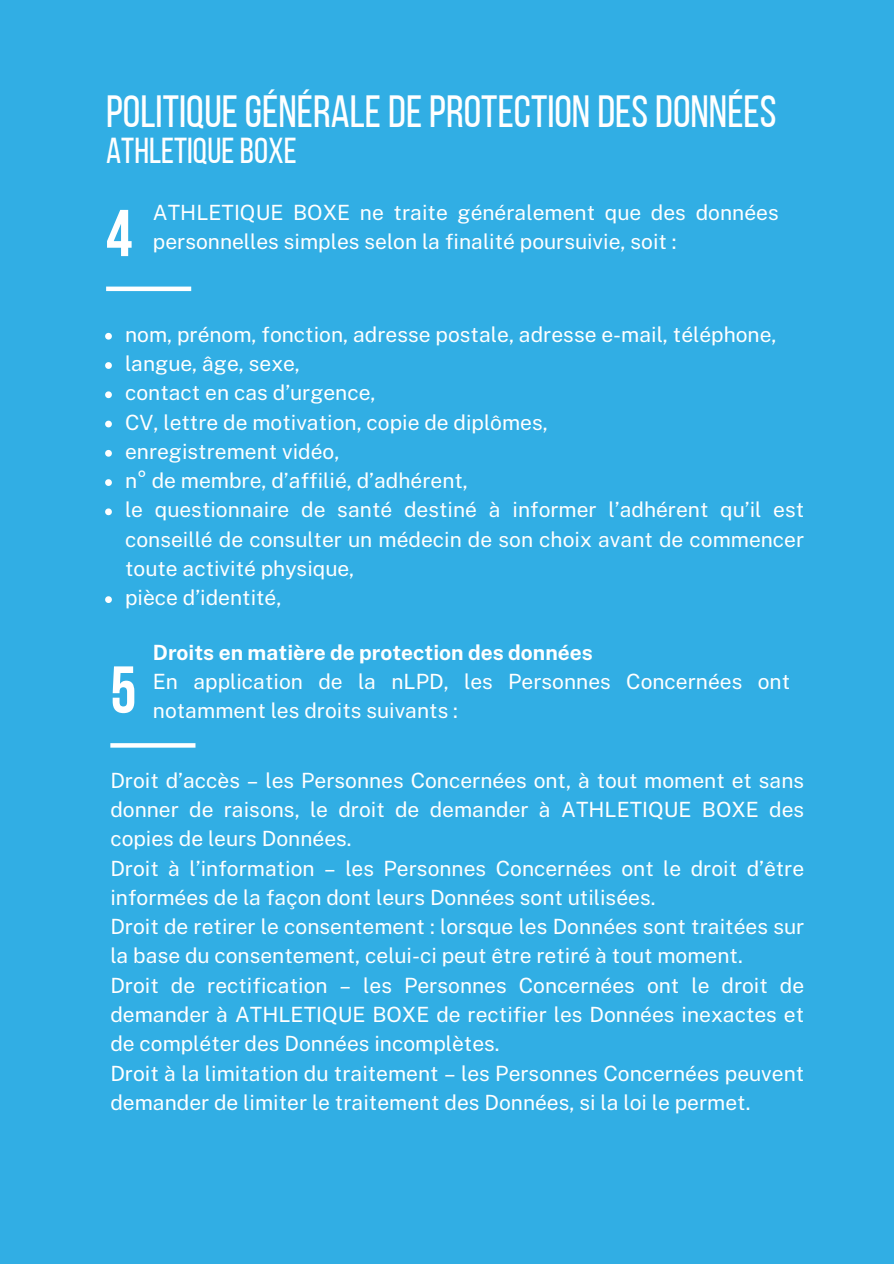
<style>
.page{position:relative;width:894px;height:1264px;background:#fff}
.page>*{position:absolute;margin:0;border:0;box-sizing:border-box;transform-origin:0 0}
.t1{font:700 66px "Bebas Neue";color:#fff}
.t2{font:45px "Bebas Neue";color:#fff}
.t3{font:36px "Bebas Neue";color:#fff}
.t4{font:21px/29.2px "Public Sans";color:#fff}
.t5{font:700 21px "Public Sans";color:#fff}
</style>
<div class="page">
<div style="left:0;top:0;width:893px;height:1263px;background:#31aee4"></div>
<div style="left:106px;top:286px;width:85px;height:5px;background:#fff"></div>
<svg style="left:110px;top:743px;width:85px;height:4px"></svg>
<svg style="left:105px;top:333px;width:7px;height:6px"></svg>
<svg style="left:105px;top:362px;width:7px;height:7px"></svg>
<svg style="left:105px;top:391px;width:7px;height:7px"></svg>
<svg style="left:105px;top:420px;width:7px;height:7px"></svg>
<svg style="left:105px;top:450px;width:7px;height:6px"></svg>
<svg style="left:105px;top:479px;width:7px;height:7px"></svg>
<svg style="left:105px;top:508px;width:7px;height:7px"></svg>
<svg style="left:105px;top:596px;width:7px;height:7px"></svg>
<p class="t2" style="left:106px;top:93px;width:671px">POLITIQUEGÉNÉRALEDEPROTECTION DESDONNÉES</p>
<p class="t3" style="left:106px;top:136px;width:192px">ATHLETIQUEBOXE</p>
<h1 class="t1" style="left:106px;top:206px;width:28px">4</h1>
<p class="t4" style="left:153px;top:198px;width:627px">ATHLETIQUE BOXE ne traite généralement que des données personnelles simples selon la finalité poursuivie, soit :</p>
<p class="t4" style="left:125px;top:319px;width:653px">nom, prénom, fonction, adresse postale, adresse e-mail, téléphone,</p>
<p class="t4" style="left:125px;top:349px;width:176px">langue, âge, sexe,</p>
<p class="t4" style="left:125px;top:378px;width:252px">contact en cas d’urgence,</p>
<p class="t4" style="left:125px;top:407px;width:424px">CV, lettre de motivation, copie de diplômes,</p>
<p class="t4" style="left:125px;top:436px;width:216px">enregistrement vidéo,</p>
<p class="t4" style="left:125px;top:466px;width:344px">n° de membre, d’affilié, d’adhérent,</p>
<p class="t4" style="left:125px;top:495px;width:680px;text-align:justify">le questionnaire de santé destiné à informer l’adhérent qu’il est conseillé de consulter un médecin de son choix avant de commencer toute activité physique,</p>
<p class="t4" style="left:125px;top:583px;width:158px">pièce d’identité,</p>
<p class="t1" style="left:110px;top:663px;width:28px">5</p>
<p class="t5" style="left:153px;top:639px;width:441px">Droits en matière de protection des données</p>
<p class="t4" style="left:153px;top:666px;width:638px">En application de la nLPD, les Personnes Concernées ont notamment les droits suivants :</p>
<p class="t4" style="left:110px;top:765px;width:695px;text-align:justify">Droit d’accès – les Personnes Concernées ont, à tout moment et sans donner de raisons, le droit de demander à ATHLETIQUE BOXE des copies de leurs Données.</p>
<p class="t4" style="left:110px;top:853px;width:695px">Droit à l’information – les Personnes Concernées ont le droit d’être informées de la façon dont leurs Données sont utilisées.</p>
<p class="t4" style="left:110px;top:912px;width:695px">Droit de retirer le consentement : lorsque les Données sont traitées sur la base du consentement, celui-ci peut être retiré à tout moment.</p>
<p class="t4" style="left:110px;top:970px;width:695px;text-align:justify">Droit de rectification – les Personnes Concernées ont le droit de demander à ATHLETIQUE BOXE de rectifier les Données inexactes et de compléter des Données incomplètes.</p>
<p class="t4" style="left:110px;top:1058px;width:695px">Droit à la limitation du traitement – les Personnes Concernées peuvent demander de limiter le traitement des Données, si la loi le permet.</p>
</div>
